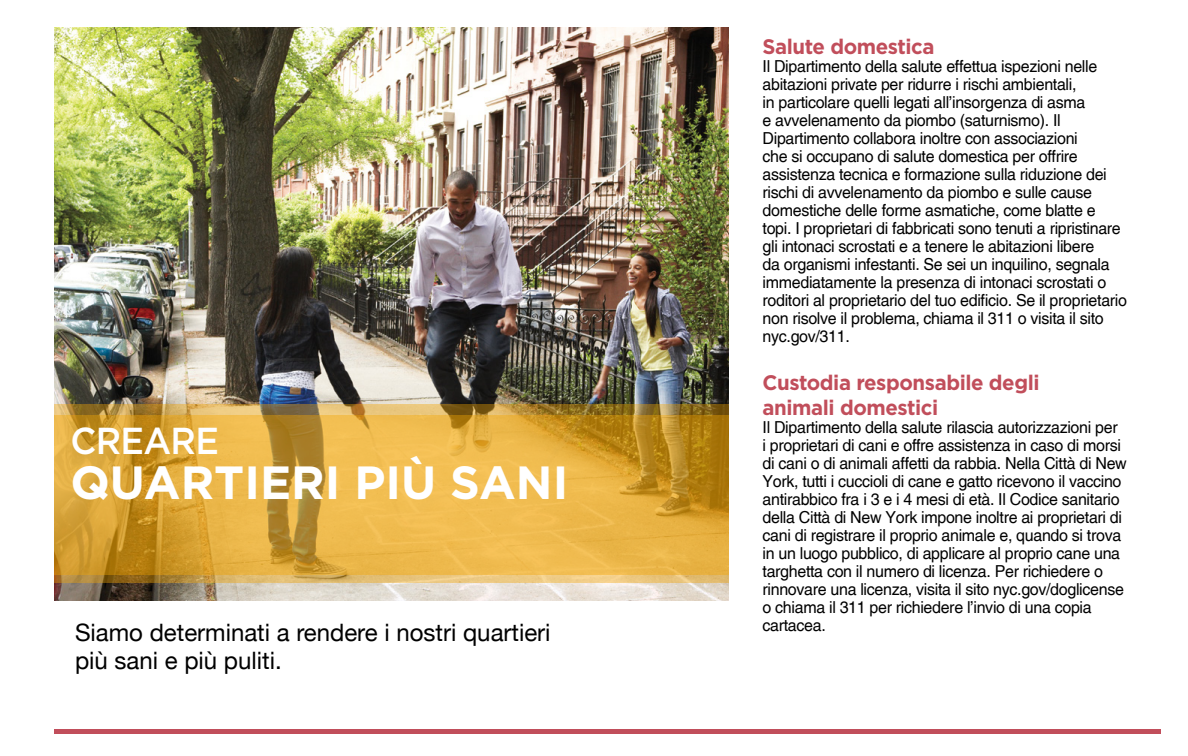
<style>
.page{position:relative;width:1188px;height:756px;background:#fff}
.page>*{position:absolute;margin:0;border:0;box-sizing:border-box;transform-origin:0 0}
.t1{font:700 46.5px "Gotham";color:#fff}
.t2{font:500 37.5px "Gotham";letter-spacing:-.02em;color:#fff;scale:.94 1}
.t3{font:24px/28.5px "Helvetica Neue";color:#000}
.t4{font:700 21px/25.2px "Gotham";letter-spacing:-.02em;color:#c14e5b}
.t5{font:16.5px/18px "Helvetica";letter-spacing:-.02em;color:#000}
</style>
<div class="page">
<img style="left:54px;top:27px;width:675px;height:574px">
<div style="left:54px;top:729px;width:1107px;height:5px;background:#c14e5b"></div>
<svg style="left:54px;top:404px;width:675px;height:11px;background:#ae8d47"></svg>
<svg style="left:54px;top:415px;width:675px;height:168px;background:#dca93f"></svg>
<h2 class="t2" style="left:70px;top:419px;width:160px">CREARE</h2>
<h1 class="t1" style="left:70px;top:455px;width:499px">QUARTIERI PIÙ SANI</h1>
<h3 class="t3" style="left:75px;top:618px;width:477px">Siamo determinati a rendere i nostri quartieri più sani e più puliti.</h3>
<p class="t4" style="left:763px;top:34px;width:174px">Salute domestica</p>
<p class="t5" style="left:763px;top:57px;width:366px">Il Dipartimento della salute effettua ispezioni nelle abitazioni private per ridurre i rischi ambientali,<br>in particolare quelli legati all’insorgenza di asma<br>e avvelenamento da piombo (saturnismo). Il Dipartimento collabora inoltre con associazioni<br>che si occupano di salute domestica per offrire assistenza tecnica e formazione sulla riduzione dei rischi di avvelenamento da piombo e sulle cause domestiche delle forme asmatiche, come blatte e topi. I proprietari di fabbricati sono tenuti a ripristinare gli intonaci scrostati e a tenere le abitazioni libere<br>da organismi infestanti. Se sei un inquilino, segnala immediatamente la presenza di intonaci scrostati o roditori al proprietario del tuo edificio. Se il proprietario non risolve il problema, chiama il 311 o visita il sito nyc.gov/311.</p>
<p class="t4" style="left:763px;top:369px;width:279px">Custodia responsabile degli animali domestici</p>
<p class="t5" style="left:763px;top:418px;width:366px">Il Dipartimento della salute rilascia autorizzazioni per<br>i proprietari di cani e offre assistenza in caso di morsi di cani o di animali affetti da rabbia. Nella Città di New York, tutti i cuccioli di cane e gatto ricevono il vaccino antirabbico fra i 3 e i 4 mesi di età. Il Codice sanitario della Città di New York impone inoltre ai proprietari di cani di registrare il proprio animale e, quando si trova in un luogo pubblico, di applicare al proprio cane una targhetta con il numero di licenza. Per richiedere o rinnovare una licenza, visita il sito nyc.gov/doglicense o chiama il 311 per richiedere l’invio di una copia cartacea.</p>
</div>
